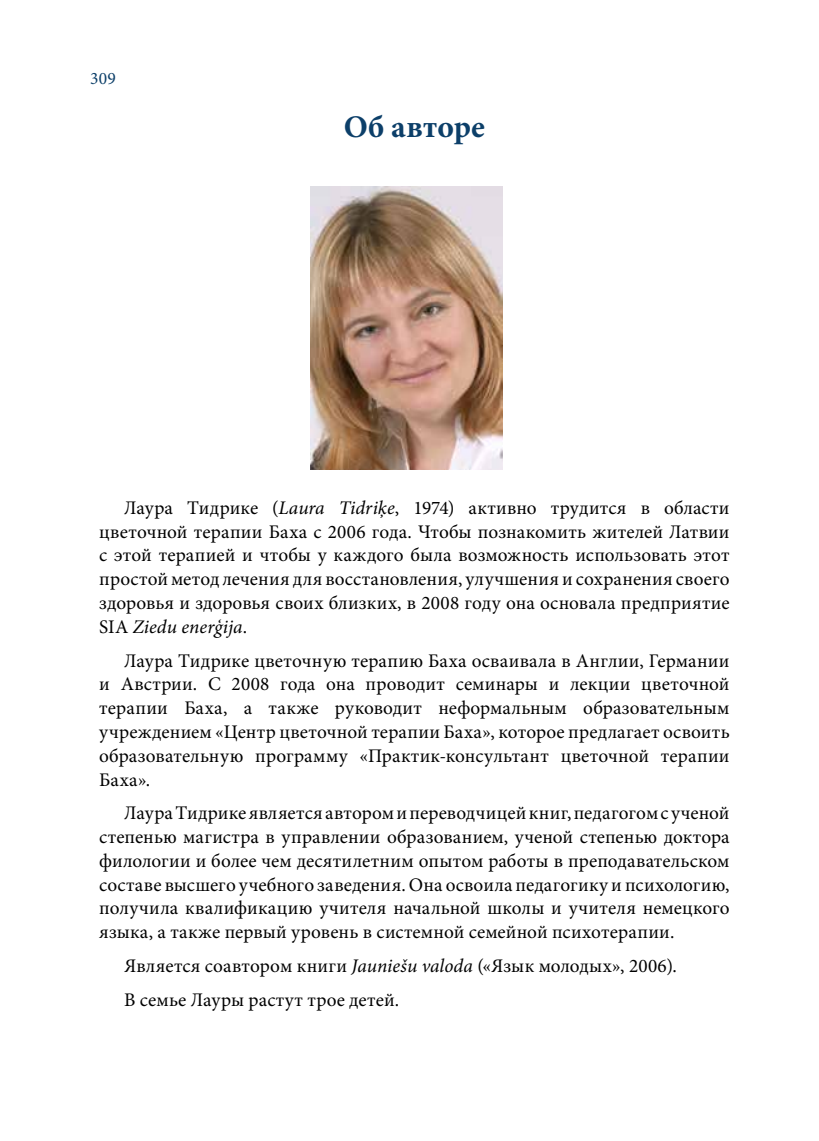
<style>
.page{position:relative;width:819px;height:1141px;background:#fff}
.page>*{position:absolute;margin:0;border:0;box-sizing:border-box;transform-origin:0 0}
.t1{font:700 31.5px "Minion Pro";letter-spacing:.005em;color:#0c3f69}
.t2{font:19.25px/23.8px "Minion Pro";letter-spacing:.01em;color:#000;text-align:justify}
.t3{font:17.5px "Minion Pro";color:#0c3f69}
.s1{font-style:italic}
</style>
<div class="page">
<img style="left:310px;top:187px;width:192px;height:283px">
<p class="t3" style="left:90px;top:67px;width:27px">309</p>
<h1 class="t1" style="left:344px;top:105px;width:143px">Об авторе</h1>
<p class="t2" style="left:99px;top:496px;width:632px;text-indent:25px">Лаура Тидрике (<span class="s1">Laura Tidriķe</span>, 1974) активно трудится в области цветочной терапии Баха с 2006 года. Чтобы познакомить жителей Латвии с этой терапией и чтобы у каждого была возможность использовать этот простой метод лечения для восстановления, улучшения и сохранения своего здоровья и здоровья своих близких, в 2008 году она основала предприятие SIA <span class="s1">Ziedu enerģija</span>.</p>
<p class="t2" style="left:99px;top:649px;width:632px;text-indent:25px">Лаура Тидрике цветочную терапию Баха осваивала в Англии, Германии и Австрии. С 2008 года она проводит семинары и лекции цветочной терапии Баха, а также руководит неформальным образовательным учреждением «Центр цветочной терапии Баха», которое предлагает освоить образовательную программу «Практик-консультант цветочной терапии Баха».</p>
<p class="t2" style="left:99px;top:801px;width:632px;text-indent:25px">Лаура Тидрике является автором и переводчицей книг, педагогом с ученой степенью магистра в управлении образованием, ученой степенью доктора филологии и более чем десятилетним опытом работы в преподавательском составе высшего учебного заведения. Она освоила педагогику и психологию, получила квалификацию учителя начальной школы и учителя немецкого языка, а также первый уровень в системной семейной психотерапии.</p>
<p class="t2" style="left:124px;top:949px;width:554px;line-height:33.8px">Является соавтором книги <span class="s1">Jauniešu valoda</span> («Язык молодых», 2006).<br>В семье Лауры растут трое детей.</p>
</div>
